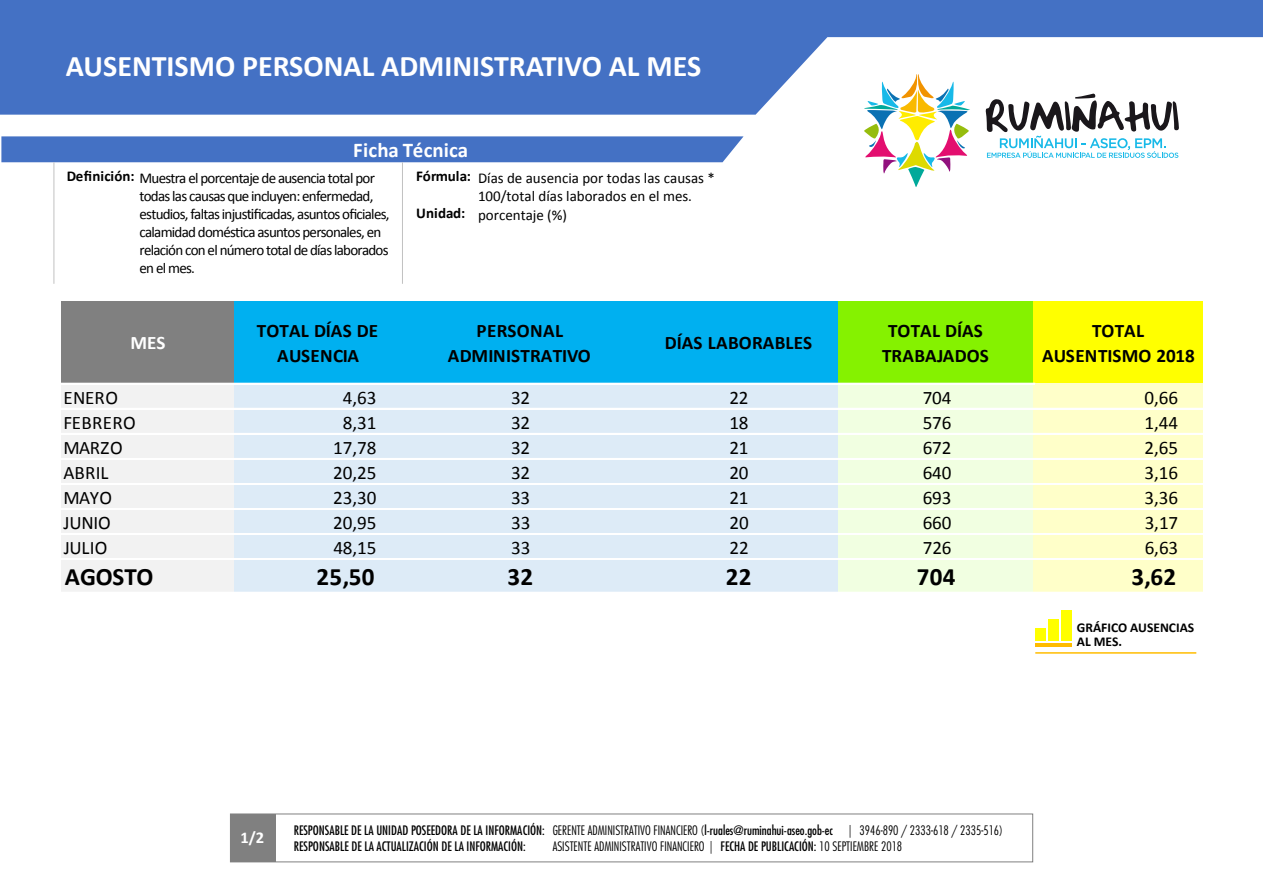
<style>
.page{position:relative;width:1263px;height:893px;background:#fff}
.page>*{position:absolute;margin:0;border:0;box-sizing:border-box;transform-origin:0 0}
.t1{font:700 30px "Calibri";color:#fff}
.t2{font:700 25.05px "Calibri";letter-spacing:.015em;color:#000}
.t3{font:700 21px "Calibri";color:#fff}
.t4{font:19.05px "Calibri";letter-spacing:-.005em;color:#000}
.t5{font:700 19.05px/25px "Calibri";letter-spacing:.005em;color:#000;text-align:center}
.t6{font:19.05px "Calibri";letter-spacing:.015em;color:#000}
.t7{font:700 19.05px "Calibri";color:#fff}
.t8{font:700 16.5px "Calibri";color:#fff}
.t9{font:15px/18px "Calibri";letter-spacing:-.05em;color:#000}
.t10{font:15px/18px "Calibri";color:#000}
.t11{font:700 15px "Calibri";letter-spacing:-.005em;color:#000}
.t12{font:700 13.5px/13.5px "Calibri";color:#000}
.t13{font:condensed 12.75px/16.5px "Futura Std";color:#000}
.t14{font:300 condensed 12.75px "Futura Std";color:#000}
.s1{font-family:"Myriad Pro"}
.s2{font-weight:300}
.s3{font-weight:400}
</style>
<div class="page">
<svg style="left:0;top:0;width:1263px;height:115px;fill:#4471c4"></svg>
<div style="left:1px;top:136px;width:742px;height:26px;background:#4471c4"></div>
<div style="left:1035px;top:628px;width:11px;height:13px;background:#ff0"></div>
<div style="left:1048px;top:619px;width:11px;height:22px;background:#ff0"></div>
<div style="left:1061px;top:610px;width:11px;height:31px;background:#ff0"></div>
<hr style="left:1035px;top:643px;width:37px;height:4px;background:#ffbc00">
<hr style="left:1035px;top:652px;width:161px;height:2px;background:#ffbc00">
<hr style="left:402px;top:162px;width:1px;height:122px;background:#c1c1c1">
<hr style="left:54px;top:162px;width:1px;height:122px;background:#c1c1c1">
<div style="left:230px;top:814px;width:803px;height:48px;border:1px solid #808080"></div>
<div style="left:231px;top:814px;width:45px;height:48px;background:#808080"></div>
<svg style="left:857px;top:72px;width:114px;height:115px"></svg>
<svg style="left:985px;top:93px;width:194px;height:65px"></svg>
<div style="left:61px;top:301px;width:174px;height:83px;background:#808080"></div>
<div style="left:234px;top:301px;width:605px;height:83px;background:#00b0f0"></div>
<div style="left:838px;top:301px;width:197px;height:83px;background:#85f200"></div>
<div style="left:1033px;top:301px;width:170px;height:83px;background:#ff0"></div>
<div style="left:61px;top:383px;width:174px;height:210px;background:#f2f2f2"></div>
<div style="left:234px;top:383px;width:605px;height:210px;background:#ddebf7"></div>
<div style="left:838px;top:383px;width:197px;height:210px;background:#f1ffe1"></div>
<div style="left:1033px;top:383px;width:170px;height:210px;background:#ffffc9"></div>
<hr style="left:60px;top:383px;width:975px;height:1px;background:#fff">
<hr style="left:60px;top:408px;width:1143px;height:1px;background:#fff">
<hr style="left:60px;top:433px;width:1143px;height:2px;background:#fff">
<hr style="left:60px;top:458px;width:1143px;height:2px;background:#fff">
<hr style="left:60px;top:483px;width:1143px;height:2px;background:#fff">
<hr style="left:60px;top:508px;width:1143px;height:1px;background:#fff">
<hr style="left:60px;top:509px;width:1143px;height:1px;background:#fff">
<hr style="left:60px;top:533px;width:1143px;height:1px;background:#fff">
<hr style="left:60px;top:534px;width:1143px;height:1px;background:#fff">
<hr style="left:60px;top:558px;width:1143px;height:1px;background:#fff">
<hr style="left:60px;top:559px;width:1143px;height:1px;background:#fff">
<hr style="left:60px;top:592px;width:1143px;height:1px;background:#fff">
<h1 class="t1" style="left:66px;top:44px;width:637px">AUSENTISMO PERSONAL ADMINISTRATIVO AL MES</h1>
<h3 class="t3" style="left:353px;top:135px;width:117px">Ficha Técnica</h3>
<p class="t11" style="left:67px;top:165px;width:69px">Definición:</p>
<p class="t11" style="left:416px;top:165px;width:57px">Fórmula:</p>
<p class="t11" style="left:416px;top:202px;width:51px">Unidad:</p>
<p class="t9" style="left:140px;top:168px;width:252px">Muestra el porcentaje de ausencia total por todas las causas que incluyen: enfermedad, estudios, faltas injus<span class="s1">ti</span>ficadas, asuntos oficiales, calamidad doméstica asuntos personales, en relación con el número total de días laborados en el mes.</p>
<p class="t10" style="left:478px;top:168px;width:238px">Días de ausencia por todas las causas *<br>100/total días laborados en el mes.</p>
<p class="t10" style="left:478px;top:206px;width:91px">porcentaje (%)</p>
<p class="t7" style="left:130px;top:329px;width:37px">MES</p>
<p class="t5" style="left:257px;top:317px;width:123px">TOTAL DÍAS DE<br>AUSENCIA</p>
<p class="t5" style="left:448px;top:317px;width:144px">PERSONAL<br>ADMINISTRATIVO</p>
<p class="t5" style="left:665px;top:329px;width:149px">DÍAS LABORABLES</p>
<p class="t5" style="left:882px;top:317px;width:108px">TOTAL DÍAS<br>TRABAJADOS</p>
<p class="t5" style="left:1042px;top:317px;width:154px">TOTAL<br>AUSENTISMO 2018</p>
<p class="t4" style="left:64px;top:384px;width:56px">ENERO</p>
<p class="t4" style="left:343px;top:384px;width:35px">4,63</p>
<p class="t4" style="left:511px;top:384px;width:21px">32</p>
<p class="t4" style="left:729px;top:384px;width:21px">22</p>
<p class="t4" style="left:923px;top:384px;width:30px">704</p>
<p class="t4" style="left:1144px;top:384px;width:35px">0,66</p>
<p class="t6" style="left:64px;top:409px;width:74px">FEBRERO</p>
<p class="t4" style="left:343px;top:409px;width:35px">8,31</p>
<p class="t4" style="left:511px;top:409px;width:21px">32</p>
<p class="t4" style="left:729px;top:409px;width:21px">18</p>
<p class="t4" style="left:923px;top:409px;width:30px">576</p>
<p class="t4" style="left:1144px;top:409px;width:35px">1,44</p>
<p class="t4" style="left:64px;top:434px;width:61px">MARZO</p>
<p class="t4" style="left:333px;top:434px;width:45px">17,78</p>
<p class="t4" style="left:511px;top:434px;width:21px">32</p>
<p class="t4" style="left:729px;top:434px;width:21px">21</p>
<p class="t4" style="left:923px;top:434px;width:30px">672</p>
<p class="t4" style="left:1144px;top:434px;width:35px">2,65</p>
<p class="t4" style="left:64px;top:459px;width:47px">ABRIL</p>
<p class="t4" style="left:333px;top:459px;width:45px">20,25</p>
<p class="t4" style="left:511px;top:459px;width:21px">32</p>
<p class="t4" style="left:729px;top:459px;width:21px">20</p>
<p class="t4" style="left:923px;top:459px;width:30px">640</p>
<p class="t4" style="left:1144px;top:459px;width:35px">3,16</p>
<p class="t4" style="left:64px;top:484px;width:50px">MAYO</p>
<p class="t4" style="left:333px;top:484px;width:45px">23,30</p>
<p class="t4" style="left:511px;top:484px;width:21px">33</p>
<p class="t4" style="left:729px;top:484px;width:21px">21</p>
<p class="t4" style="left:923px;top:484px;width:30px">693</p>
<p class="t4" style="left:1145px;top:484px;width:35px">3,36</p>
<p class="t4" style="left:64px;top:509px;width:49px">JUNIO</p>
<p class="t4" style="left:333px;top:509px;width:45px">20,95</p>
<p class="t4" style="left:511px;top:509px;width:21px">33</p>
<p class="t4" style="left:729px;top:509px;width:21px">20</p>
<p class="t4" style="left:923px;top:509px;width:30px">660</p>
<p class="t4" style="left:1145px;top:509px;width:35px">3,17</p>
<p class="t4" style="left:64px;top:534px;width:45px">JULIO</p>
<p class="t4" style="left:333px;top:534px;width:45px">48,15</p>
<p class="t4" style="left:511px;top:534px;width:21px">33</p>
<p class="t4" style="left:729px;top:534px;width:21px">22</p>
<p class="t4" style="left:923px;top:534px;width:30px">726</p>
<p class="t4" style="left:1145px;top:534px;width:35px">6,63</p>
<h2 class="t2" style="left:65px;top:559px;width:90px">AGOSTO</h2>
<h2 class="t2" style="left:316px;top:559px;width:59px">25,50</h2>
<h2 class="t2" style="left:507px;top:559px;width:27px">32</h2>
<h2 class="t2" style="left:726px;top:559px;width:27px">22</h2>
<h2 class="t2" style="left:917px;top:559px;width:40px">704</h2>
<h2 class="t2" style="left:1131px;top:559px;width:46px">3,62</h2>
<p class="t8" style="left:240px;top:825px;width:25px">1/2</p>
<p class="t13" style="left:294px;top:822px;width:711px">RESPONSABLE DE LA UNIDAD POSEEDORA DE LA INFORMACIÓN: <span class="s2">GERENTE ADMINISTRATIVO FINANCIERO (</span>l-ruales@ruminahui-aseo.gob-ec <span class="s2">| 3946-890 / 2333-618 / 2335-516)<br></span>RESPONSABLE DE LA ACTUALIZACIÓN DE LA INFORMACIÓN:</p>
<p class="t14" style="left:553px;top:839px;width:351px">ASISTENTE ADMINISTRATIVO FINANCIERO | <span class="s3">FECHA DE PUBLICACIÓN:</span> 10 SEPTIEMBRE 2018</p>
<p class="t12" style="left:1077px;top:620px;width:119px">GRÁFICO AUSENCIAS<br>AL MES.</p>
</div>
